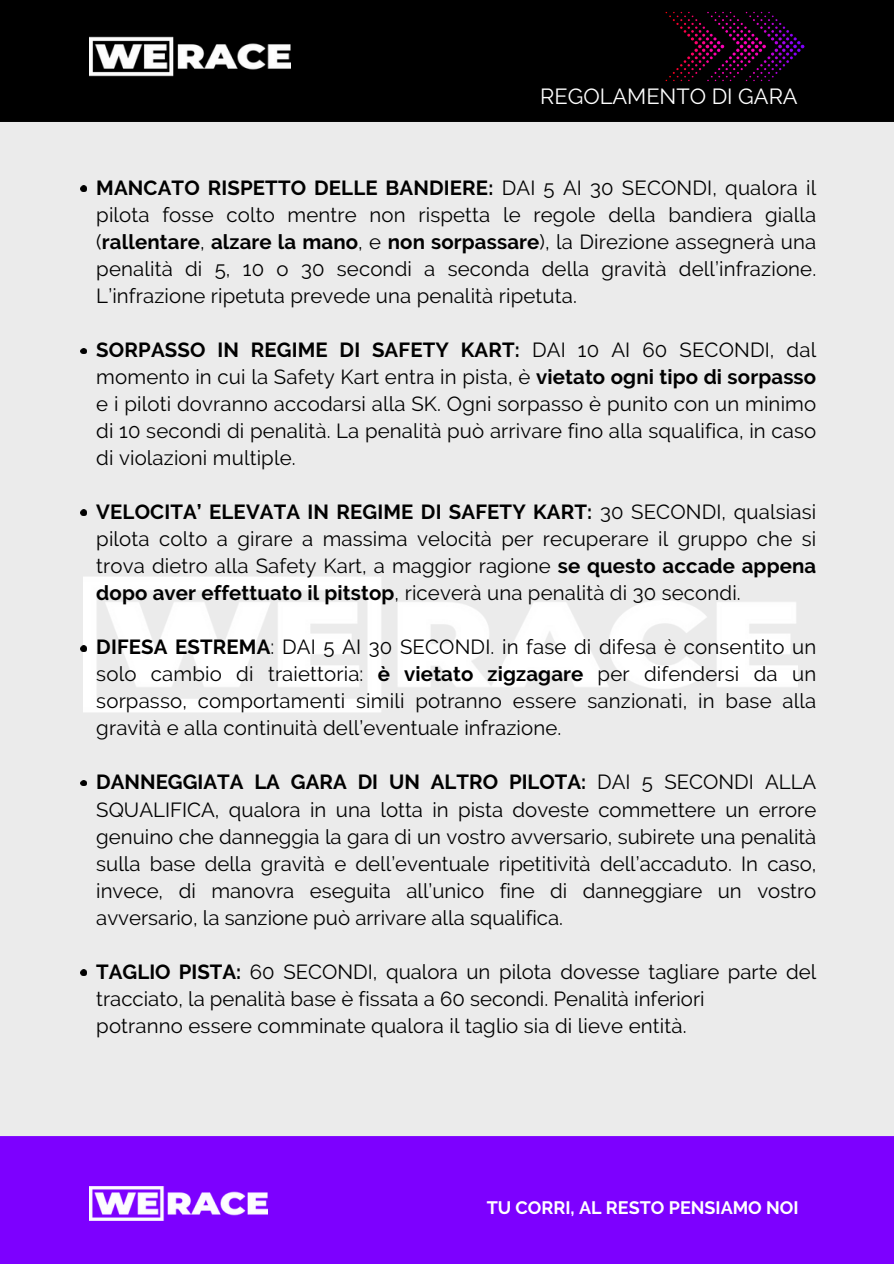
<style>
.page{position:relative;width:894px;height:1264px;background:#fff}
.page>*{position:absolute;margin:0;border:0;box-sizing:border-box;transform-origin:0 0}
.t1{font:21.75px "Raleway";color:#fff}
.t2{font:20.4px/27px "Raleway";letter-spacing:.005em;color:#010101;text-align:justify}
.t3{font:700 18px "Raleway";color:#fff}
.s1{font-weight:700}
</style>
<div class="page">
<div style="left:0;top:122px;width:893px;height:1014px;background:#ebebeb"></div>
<img style="left:83px;top:573px;width:714px;height:143px">
<div style="left:0;top:1136px;width:893px;height:127px;background:#7d00ff"></div>
<img style="left:89px;top:1186px;width:178px;height:34px">
<div style="left:0;top:0;width:893px;height:122px;background:#000"></div>
<img style="left:89px;top:36px;width:201px;height:41px">
<img style="left:658px;top:5px;width:153px;height:83px">
<svg style="left:81px;top:186px;width:5px;height:5px"></svg>
<svg style="left:81px;top:348px;width:5px;height:6px"></svg>
<svg style="left:81px;top:509px;width:5px;height:6px"></svg>
<svg style="left:81px;top:646px;width:5px;height:5px"></svg>
<svg style="left:81px;top:780px;width:5px;height:5px"></svg>
<svg style="left:81px;top:969px;width:5px;height:6px"></svg>
<h2 class="t1" style="left:540px;top:84px;width:259px">REGOLAMENTO DI GARA</h2>
<p class="t2" style="left:96px;top:174px;width:721px"><span class="s1">MANCATO RISPETTO DELLE BANDIERE:</span> DAI 5 AI 30 SECONDI, qualora il pilota fosse colto mentre non rispetta le regole della bandiera gialla (<span class="s1">rallentare</span>, <span class="s1">alzare la mano</span>, e <span class="s1">non sorpassare</span>), la Direzione assegnerà una penalità di 5, 10 o 30 secondi a seconda della gravità dell’infrazione.<br>L’infrazione ripetuta prevede una penalità ripetuta.</p>
<h1 class="t2" style="left:96px;top:336px;width:721px"><span class="s1">SORPASSO IN REGIME DI SAFETY KART:</span> DAI 10 AI 60 SECONDI, dal momento in cui la Safety Kart entra in pista, è <span class="s1">vietato ogni tipo di sorpasso </span>e i piloti dovranno accodarsi alla SK. Ogni sorpasso è punito con un minimo di 10 secondi di penalità. La penalità può arrivare fino alla squalifica, in caso di violazioni multiple.</h1>
<h2 class="t2" style="left:96px;top:498px;width:721px"><span class="s1">VELOCITA’ ELEVATA IN REGIME DI SAFETY KART:</span> 30 SECONDI, qualsiasi pilota colto a girare a massima velocità per recuperare il gruppo che si trova dietro alla Safety Kart, a maggior ragione <span class="s1">se questo accade appena dopo aver effettuato il pitstop</span>, riceverà una penalità di 30 secondi.</h2>
<h2 class="t2" style="left:96px;top:633px;width:721px"><span class="s1">DIFESA ESTREMA</span>: DAI 5 AI 30 SECONDI. in fase di difesa è consentito un solo cambio di traiettoria: <span class="s1">è vietato zigzagare</span> per difendersi da un sorpasso, comportamenti simili potranno essere sanzionati, in base alla gravità e alla continuità dell’eventuale infrazione.</h2>
<h2 class="t2" style="left:96px;top:768px;width:721px"><span class="s1">DANNEGGIATA LA GARA DI UN ALTRO PILOTA:</span> DAI 5 SECONDI ALLA SQUALIFICA, qualora in una lotta in pista doveste commettere un errore genuino che danneggia la gara di un vostro avversario, subirete una penalità sulla base della gravità e dell’eventuale ripetitività dell’accaduto. In caso, invece, di manovra eseguita all’unico fine di danneggiare un vostro avversario, la sanzione può arrivare alla squalifica.</h2>
<h2 class="t2" style="left:96px;top:957px;width:721px;text-align:left"><span class="s1">TAGLIO PISTA:</span> 60 SECONDI, qualora un pilota dovesse tagliare parte del tracciato, la penalità base è fissata a 60 secondi. Penalità inferiori<br>potranno essere comminate qualora il taglio sia di lieve entità.</h2>
<h2 class="t3" style="left:486px;top:1197px;width:313px">TU CORRI, AL RESTO PENSIAMO NOI</h2>
</div>
